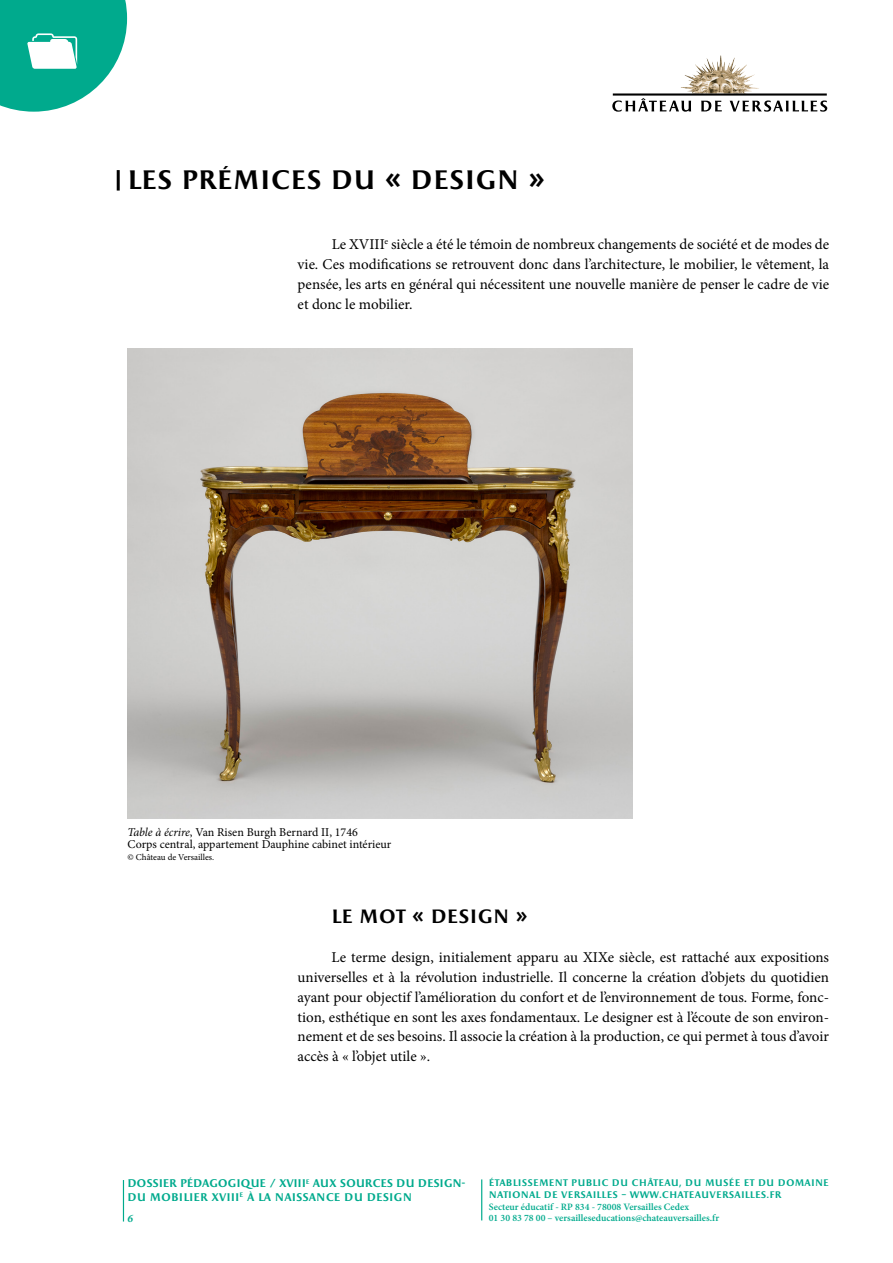
<style>
.page{position:relative;width:893px;height:1263px;background:#fff}
.page>*{position:absolute;margin:0;border:0;box-sizing:border-box;transform-origin:0 0}
.t1{font:700 27px "Apollon";color:#000}
.t2{font:700 19.5px "Apollon";color:#000}
.t3{font:15px/19.8px "Minion Pro";color:#000;text-align:justify}
.t4{font:12px/12px "Minion Pro";color:#000}
.t5{font:700 11.25px/13.5px "Apollon";letter-spacing:-.025em;color:#00aa8d}
.t6{font:italic 700 11.25px "Minion Pro";color:#00aa8d}
.t7{font:600 9.75px/11.7px "Minion Pro";color:#00aa8d}
.t8{font:700 9.6px/11.7px "Apollon";letter-spacing:.015em;color:#00aa8d}
.t9{font:9px "Minion Pro";color:#000}
.s1{font-style:italic}
</style>
<div class="page">
<img style="left:681px;top:55px;width:78px;height:38px">
<svg style="left:612px;top:93px;width:215px;height:19px"></svg>
<svg style="left:0;top:0;width:127px;height:112px"></svg>
<hr style="left:117px;top:170px;width:3px;height:21px;background:#000">
<hr style="left:481px;top:1179px;width:1px;height:41px;background:#00aa8d">
<hr style="left:123px;top:1180px;width:1px;height:41px;background:#00aa8d">
<img style="left:127px;top:348px;width:506px;height:470px">
<h1 class="t1" style="left:127px;top:164px;width:419px">LES PRÉMICES DU « DESIGN »</h1>
<p class="t3" style="left:298px;top:235px;width:533px;text-indent:34px">Le XVIII<sup>e</sup> siècle a été le témoin de nombreux changements de société et de modes de vie. Ces modifications se retrouvent donc dans l’architecture, le mobilier, le vêtement, la pensée, les arts en général qui nécessitent une nouvelle manière de penser le cadre de vie et donc le mobilier.</p>
<p class="t4" style="left:128px;top:827px;width:265px"><span class="s1">Table à écrire</span>, Van Risen Burgh Bernard II, 1746<br>Corps central, appartement Dauphine cabinet intérieur</p>
<p class="t9" style="left:128px;top:851px;width:88px">© Château de Versailles.</p>
<h2 class="t2" style="left:332px;top:905px;width:198px">LE MOT « DESIGN »</h2>
<p class="t3" style="left:297px;top:947px;width:533px;text-indent:34px">Le terme design, initialement apparu au XIXe siècle, est rattaché aux expositions universelles et à la révolution industrielle. Il concerne la création d’objets du quotidien ayant pour objectif l’amélioration du confort et de l’environnement de tous. Forme, fonc&shy;tion, esthétique en sont les axes fondamentaux. Le designer est à l’écoute de son environ&shy;nement et de ses besoins. Il associe la création à la production, ce qui permet à tous d’avoir accès à « l’objet utile ».</p>
<p class="t5" style="left:128px;top:1177px;width:340px">DOSSIER PÉDAGOGIQUE / XVIII<sup>E</sup> AUX SOURCES DU DESIGN-<br>DU MOBILIER XVIII<sup>E</sup> À LA NAISSANCE DU DESIGN</p>
<p class="t6" style="left:128px;top:1210px;width:7px">6</p>
<p class="t8" style="left:489px;top:1178px;width:342px">ÉTABLISSEMENT PUBLIC DU CHÂTEAU, DU MUSÉE ET DU DOMAINE<br>NATIONAL DE VERSAILLES – WWW.CHATEAUVERSAILLES.FR</p>
<p class="t7" style="left:489px;top:1200px;width:232px">Secteur éducatif - RP 834 - 78008 Versailles Cedex<br>01 30 83 78 00 – versailleseducations@chateauversailles.fr</p>
</div>
